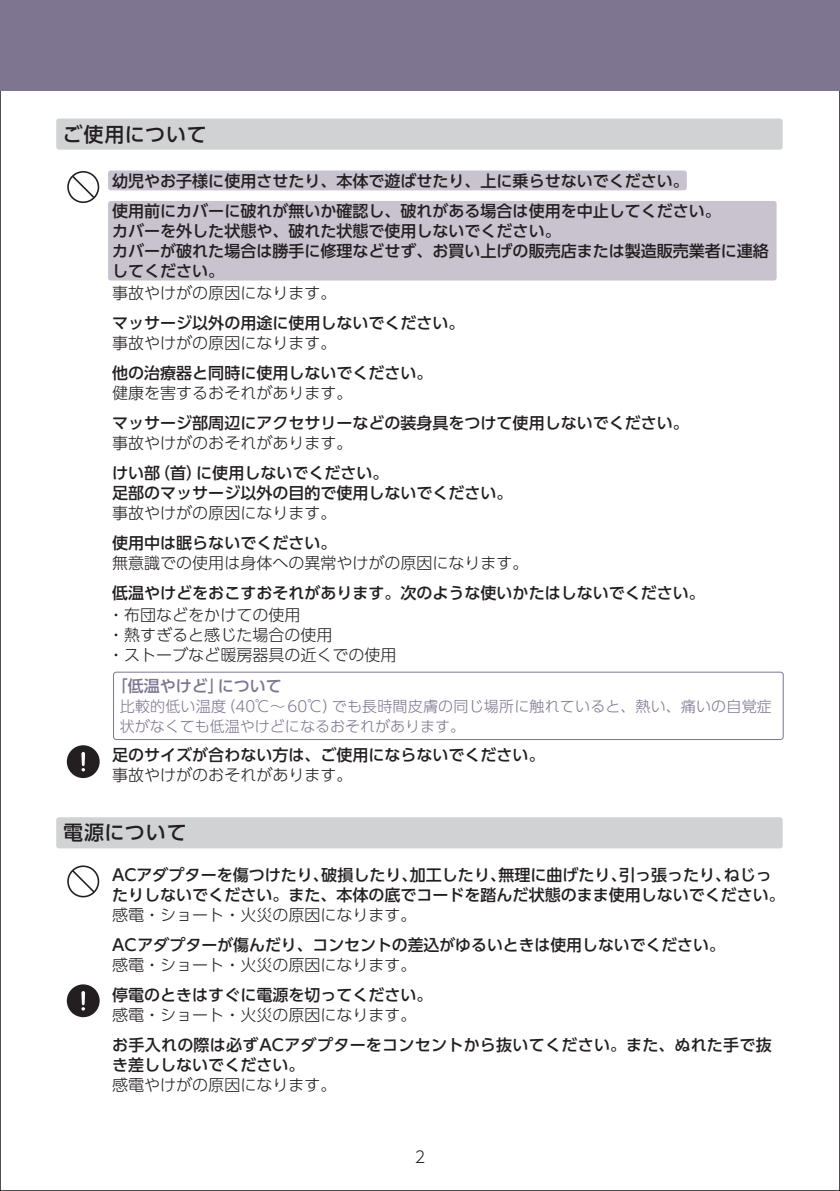
<style>
.page{position:relative;width:840px;height:1191px;background:#fff}
.page>*{position:absolute;margin:0;border:0;box-sizing:border-box;transform-origin:0 0}
.t1{font:500 20px "UD Shin Go Pr 6 N";letter-spacing:.04em;color:#231f20}
.t2{font:500 16px/20px "UD Shin Go Pr 6 N";color:#231f20}
.t3{font:300 16px/20px "UD Shin Go Pr 6 N";color:#231f20}
.t4{font:500 16px "UD Shin Go Pr 6 N";color:#7e7591}
.t5{font:300 15px/20px "UD Shin Go Pr 6 N";letter-spacing:.015em;color:#7e7591}
</style>
<div class="page">
<div style="left:0;top:0;width:839px;height:90px;background:#7e7591"></div>
<div style="left:108px;top:170px;width:578px;height:20px;background:#c8c3cf;border-radius:3px"></div>
<div style="left:108px;top:201px;width:668px;height:79px;background:#c8c3cf;border-radius:3px"></div>
<div style="left:67px;top:171px;width:32px;height:32px;border:2px solid #231f20;border-radius:50%"></div>
<svg style="left:70px;top:174px;width:26px;height:26px"></svg>
<div style="left:56px;top:118px;width:726px;height:32px;background:#d1d2d4;border-radius:3px"></div>
<div style="left:56px;top:817px;width:726px;height:31px;background:#d1d2d4;border-radius:3px"></div>
<div style="left:68px;top:985px;width:30px;height:31px;background:#231f20;border-radius:50%"></div>
<div style="left:67px;top:984px;width:33px;height:33px;border:2px solid #231f20;border-radius:50%"></div>
<svg style="left:81px;top:991px;width:4px;height:19px"></svg>
<div style="left:68px;top:746px;width:30px;height:31px;background:#231f20;border-radius:50%"></div>
<div style="left:67px;top:745px;width:33px;height:33px;border:2px solid #231f20;border-radius:50%"></div>
<svg style="left:81px;top:752px;width:4px;height:19px"></svg>
<div style="left:67px;top:865px;width:32px;height:32px;border:2px solid #231f20;border-radius:50%"></div>
<svg style="left:70px;top:868px;width:26px;height:26px"></svg>
<div style="left:113px;top:672px;width:670px;height:68px;border:1px solid #7e7591;border-radius:3px"></div>
<p class="t1" style="left:62px;top:118px;width:146px">ご使用について</p>
<p class="t2" style="left:112px;top:165px;width:610px;line-height:30px">幼児やお子様に使用させたり、本体で遊ばせたり、上に乗らせないでください。<br>使用前にカバーに破れが無いか確認し、破れがある場合は使用を中止してください。</p>
<p class="t2" style="left:112px;top:220px;width:658px">カバーを外した状態や、破れた状態で使用しないでください。<br>カバーが破れた場合は勝手に修理などせず、お買い上げの販売店または製造販売業者に連絡してください。</p>
<p class="t3" style="left:112px;top:282px;width:225px">事故やけがの原因になります。</p>
<p class="t2" style="left:112px;top:312px;width:353px">マッサージ以外の用途に使用しないでください。</p>
<p class="t3" style="left:112px;top:332px;width:225px">事故やけがの原因になります。</p>
<p class="t2" style="left:112px;top:362px;width:321px">他の治療器と同時に使用しないでください。</p>
<p class="t3" style="left:112px;top:382px;width:241px">健康を害するおそれがあります。</p>
<p class="t2" style="left:112px;top:412px;width:578px">マッサージ部周辺にアクセサリーなどの装身具をつけて使用しないでください。</p>
<p class="t3" style="left:112px;top:432px;width:241px">事故やけがのおそれがあります。</p>
<p class="t2" style="left:112px;top:462px;width:402px">けい部（首）に使用しないでください。<br>足部のマッサージ以外の目的で使用しないでください。</p>
<p class="t3" style="left:112px;top:502px;width:225px">事故やけがの原因になります。</p>
<p class="t2" style="left:112px;top:532px;width:225px">使用中は眠らないでください。</p>
<p class="t3" style="left:112px;top:552px;width:418px">無意識での使用は身体への異常やけがの原因になります。</p>
<p class="t2" style="left:112px;top:582px;width:594px">低温やけどをおこすおそれがあります。次のような使いかたはしないでください。</p>
<p class="t3" style="left:108px;top:604px;width:289px">・布団などをかけての使用<br>・熱すぎると感じた場合の使用<br>・ストーブなど暖房器具の近くでの使用</p>
<p class="t4" style="left:112px;top:672px;width:171px">「低温やけど」について</p>
<p class="t5" style="left:120px;top:696px;width:653px">比較的低い温度（40℃～60℃）でも長時間皮膚の同じ場所に触れていると、熱い、痛いの自覚症状がなくても低温やけどになるおそれがあります。</p>
<p class="t2" style="left:112px;top:744px;width:434px">足のサイズが合わない方は、ご使用にならないでください。</p>
<p class="t3" style="left:112px;top:764px;width:241px">事故やけがのおそれがあります。</p>
<p class="t1" style="left:63px;top:816px;width:125px">電源について</p>
<p class="t2" style="left:112px;top:864px;width:674px">ACアダプターを傷つけたり、破損したり、加工したり、無理に曲げたり、引っ張ったり、ねじったりしないでください。また、本体の底でコードを踏んだ状態のまま使用しないでください。</p>
<p class="t3" style="left:112px;top:904px;width:305px">感電・ショート・火災の原因になります。</p>
<p class="t2" style="left:112px;top:934px;width:613px">ACアダプターが傷んだり、コンセントの差込がゆるいときは使用しないでください。</p>
<p class="t3" style="left:112px;top:954px;width:305px">感電・ショート・火災の原因になります。</p>
<p class="t2" style="left:112px;top:984px;width:321px">停電のときはすぐに電源を切ってください。</p>
<p class="t3" style="left:112px;top:1004px;width:305px">感電・ショート・火災の原因になります。</p>
<p class="t2" style="left:112px;top:1034px;width:660px">お手入れの際は必ずACアダプターをコンセントから抜いてください。また、ぬれた手で抜き差ししないでください。</p>
<p class="t3" style="left:112px;top:1074px;width:225px">感電やけがの原因になります。</p>
<p class="t3" style="left:414px;top:1146px;width:12px">2</p>
</div>
